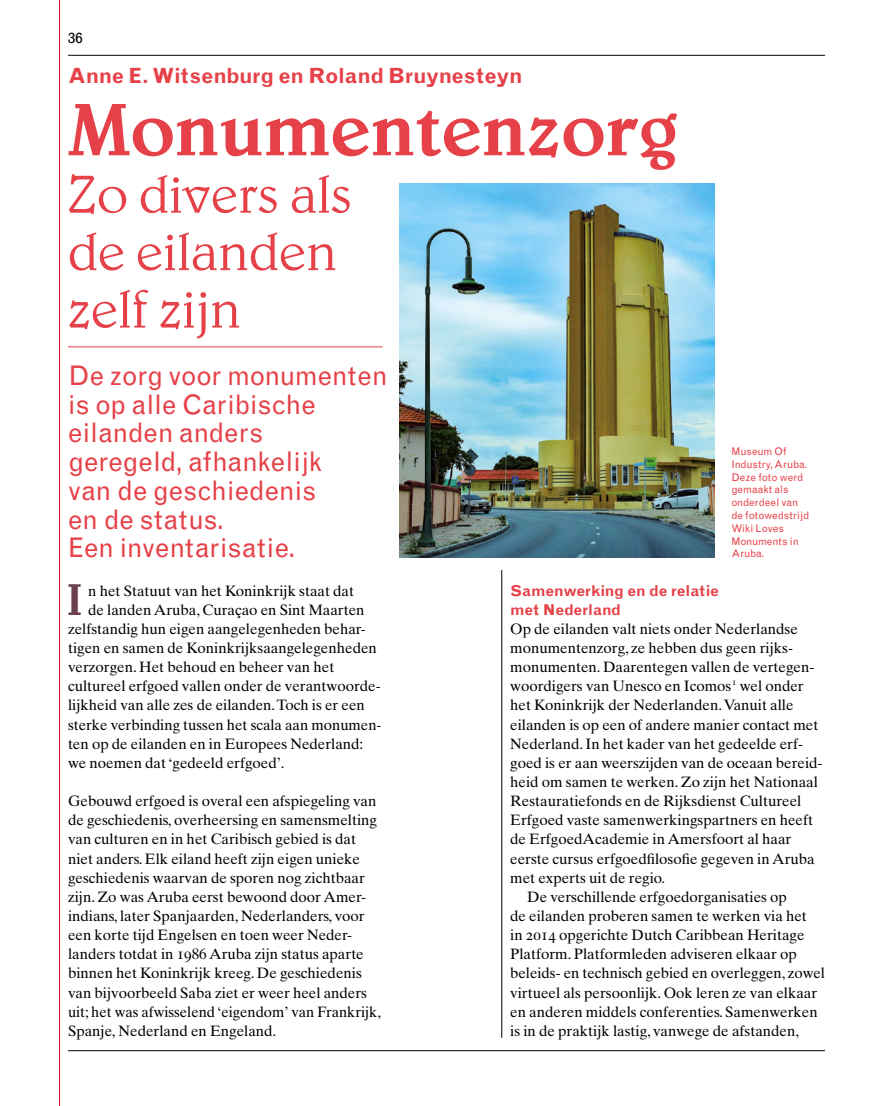
<style>
.page{position:relative;width:893px;height:1106px;background:#fff}
.page>*{position:absolute;margin:0;border:0;box-sizing:border-box;transform-origin:0 0}
.t1{font:500 75px "Belwe";color:#e64148}
.t2{font:300 54px/57.4px "Belwe";color:#e64148}
.t3{font:500 45px "Belwe";color:#6c4050}
.t4{font:27px/28.7px "Grotesque";letter-spacing:-.005em;color:#e64148}
.t5{font:700 21px "Grotesque";letter-spacing:-.015em;color:#e64148}
.t6{font:15px/19.2px "Times Ten";color:#000}
.t7{font:700 15px/19.2px "Grotesque";letter-spacing:-.005em;color:#e64148}
.t8{font:15px "Grotesque";color:#000}
.t9{font:10.5px/12.8px "Grotesque";color:#e64148}
.s1{font-family:"Times Ten Roman SC"}
</style>
<div class="page">
<hr style="left:68px;top:1050px;width:757px;height:1px;background:#000">
<hr style="left:68px;top:346px;width:315px;height:1px;background:#e64148">
<hr style="left:501px;top:570px;width:1px;height:467px;background:#000">
<hr style="left:68px;top:55px;width:757px;height:1px;background:#000">
<img style="left:400px;top:184px;width:314px;height:373px">
<hr style="left:59px;top:0;width:1px;height:1106px;background:#e0001b">
<p class="t8" style="left:68px;top:29px;width:16px">36</p>
<h3 class="t5" style="left:68px;top:63px;width:456px">Anne E. Witsenburg en Roland Bruynesteyn</h3>
<h1 class="t1" style="left:68px;top:86px;width:611px">Monumentenzorg</h1>
<h2 class="t2" style="left:68px;top:165px;width:286px">Zo divers als de eilanden zelf zijn</h2>
<h3 class="t4" style="left:68px;top:361px;width:321px">De zorg voor monumenten is op alle Caribische eilanden anders<br>geregeld, afhankelijk<br>van de geschiedenis<br>en de status.<br>Een inventarisatie.</h3>
<p class="t6" style="left:88px;top:580px;width:267px">n het Statuut van het Koninkrijk staat dat</p>
<p class="t6" style="left:88px;top:600px;width:278px">de landen Aruba, Curaçao en Sint Maarten</p>
<p class="t6" style="left:68px;top:619px;width:299px">zelfstandig hun eigen aangelegenheden behar-</p>
<p class="t6" style="left:68px;top:638px;width:310px">tigen en samen de Koninkrijksaangelegenheden</p>
<p class="t6" style="left:68px;top:657px;width:268px">verzorgen. Het behoud en beheer van het</p>
<p class="t6" style="left:68px;top:676px;width:314px">cultureel erfgoed vallen onder de verantwoorde-</p>
<p class="t6" style="left:68px;top:695px;width:298px">lijkheid van alle zes de eilanden. Toch is er een</p>
<p class="t6" style="left:68px;top:714px;width:315px">sterke verbinding tussen het scala aan monumen-</p>
<p class="t6" style="left:68px;top:734px;width:297px">ten op de eilanden en in Europees Nederland:</p>
<p class="t6" style="left:68px;top:753px;width:218px">we noemen dat ‘gedeeld erfgoed’.</p>
<p class="t6" style="left:68px;top:791px;width:315px">Gebouwd erfgoed is overal een afspiegeling van de geschiedenis, overheersing en samensmelting van culturen en in het Caribisch gebied is dat niet anders. Elk eiland heeft zijn eigen unieke geschiedenis waarvan de sporen nog zichtbaar zijn. Zo was Aruba eerst bewoond door Amer&shy;indians, later Spanjaarden, Nederlanders, voor een korte tijd Engelsen en toen weer Neder&shy;landers totdat in <span class="s1">1986</span> Aruba zijn status aparte binnen het Koninkrijk kreeg. De geschiedenis van bijvoorbeeld Saba ziet er weer heel anders uit; het was afwisselend ‘eigendom’ van Frankrijk, Spanje, Nederland en Engeland.</p>
<h3 class="t3" style="left:67px;top:573px;width:17px">I</h3>
<p class="t9" style="left:731px;top:445px;width:79px">Museum Of<br>Industry, Aruba.<br>Deze foto werd gemaakt als onderdeel van de fotowedstrijd<br>Wiki Loves<br>Monuments in<br>Aruba.</p>
<p class="t7" style="left:510px;top:581px;width:210px">Samenwerking en de relatie met Nederland</p>
<p class="t6" style="left:510px;top:619px;width:289px">Op de eilanden valt niets onder Nederlandse</p>
<p class="t6" style="left:510px;top:638px;width:284px">monumentenzorg, ze hebben dus geen rijks-</p>
<p class="t6" style="left:510px;top:657px;width:306px">monumenten. Daarentegen vallen de vertegen-</p>
<p class="t6" style="left:510px;top:676px;width:295px">woordigers van Unesco en Icomos<sup>1</sup> wel onder</p>
<p class="t6" style="left:510px;top:695px;width:285px">het Koninkrijk der Nederlanden. Vanuit alle</p>
<p class="t6" style="left:510px;top:714px;width:310px">eilanden is op een of andere manier contact met</p>
<p class="t6" style="left:510px;top:734px;width:294px">Nederland. In het kader van het gedeelde erf-</p>
<p class="t6" style="left:510px;top:753px;width:314px">goed is er aan weerszijden van de oceaan bereid-</p>
<p class="t6" style="left:510px;top:772px;width:309px">heid om samen te werken. Zo zijn het Nationaal</p>
<p class="t6" style="left:510px;top:791px;width:293px">Restauratiefonds en de Rijksdienst Cultureel</p>
<p class="t6" style="left:510px;top:810px;width:304px">Erfgoed vaste samenwerkingspartners en heeft</p>
<p class="t6" style="left:510px;top:829px;width:283px">de ErfgoedAcademie in Amersfoort al haar</p>
<p class="t6" style="left:510px;top:848px;width:306px">eerste cursus erfgoedfilosofie gegeven in Aruba</p>
<p class="t6" style="left:510px;top:868px;width:157px">met experts uit de regio.</p>
<p class="t6" style="left:527px;top:887px;width:261px">De verschillende erfgoedorganisaties op</p>
<p class="t6" style="left:510px;top:906px;width:298px">de eilanden proberen samen te werken via het</p>
<p class="t6" style="left:510px;top:925px;width:296px">in <span class="s1">2014</span> opgerichte Dutch Caribbean Heritage</p>
<p class="t6" style="left:510px;top:944px;width:288px">Platform. Platformleden adviseren elkaar op</p>
<p class="t6" style="left:510px;top:963px;width:316px">beleids- en technisch gebied en overleggen, zowel</p>
<p class="t6" style="left:510px;top:982px;width:308px">virtueel als persoonlijk. Ook leren ze van elkaar</p>
<p class="t6" style="left:510px;top:1001px;width:309px">en anderen middels conferenties. Samenwerken</p>
<p class="t6" style="left:510px;top:1021px;width:290px">is in de praktijk lastig, vanwege de afstanden,</p>
</div>
